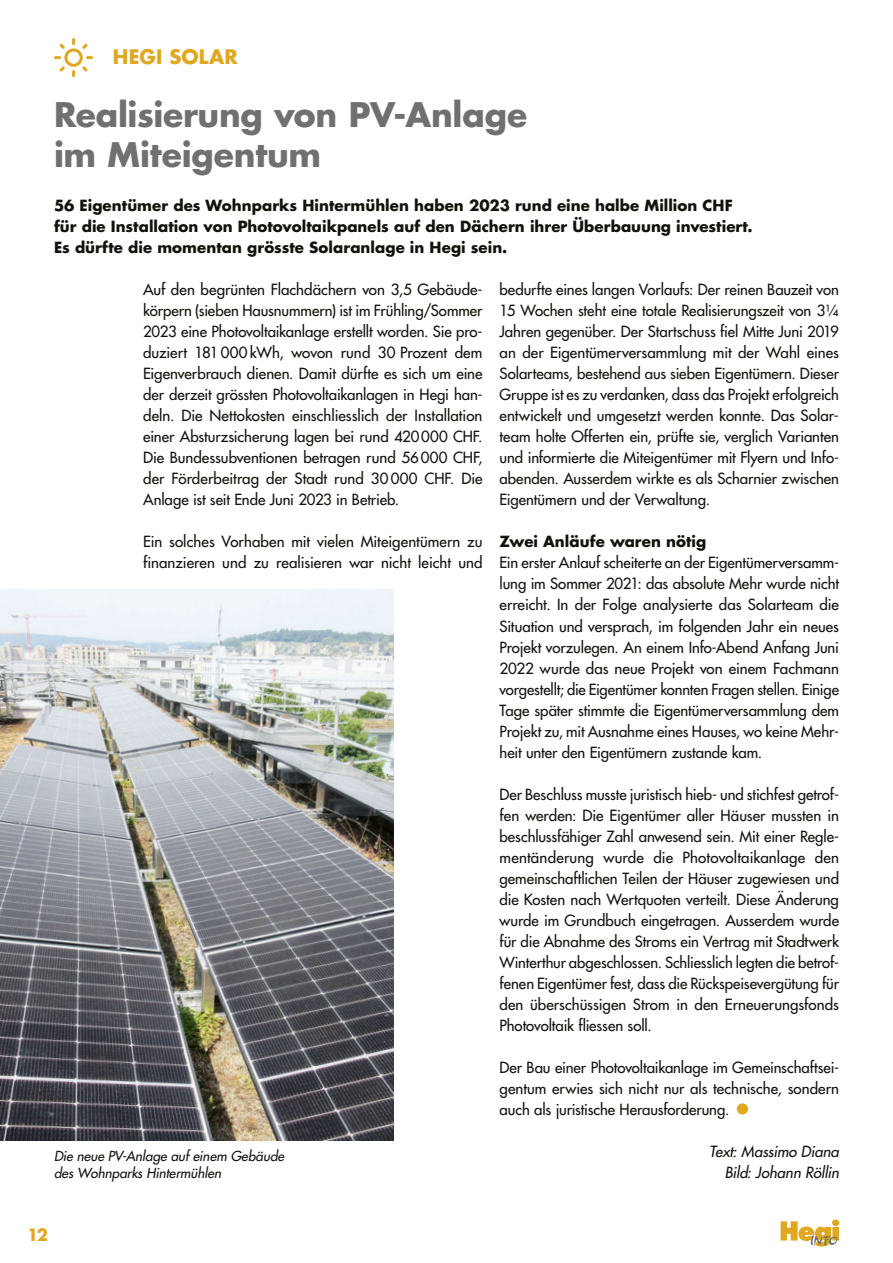
<style>
.page{position:relative;width:893px;height:1263px;background:#fff}
.page>*{position:absolute;margin:0;border:0;box-sizing:border-box;transform-origin:0 0}
.t1{font:700 33px/39.8px "Futura Std";letter-spacing:-.01em;color:#6f7070}
.t2{font:700 19.5px "Futura Std";letter-spacing:.005em;color:#dfa81f}
.t3{font:700 16.5px "Futura Std";color:#dfa81f}
.t4{font:500 15px/21px "Futura Std";color:#12120d;text-align:justify}
.t5{font:700 15px/21px "Futura Std";letter-spacing:.005em;color:#12120d}
.t6{font:italic 500 15px/21px "Futura Std";letter-spacing:-.005em;color:#12120d;text-align:right}
.t7{font:italic 500 13.5px/16.2px "Futura Std";color:#12120d}
</style>
<div class="page">
<svg style="left:781px;top:1219px;width:58px;height:27px"></svg>
<svg style="left:56px;top:40px;width:36px;height:36px"></svg>
<div style="left:737px;top:1103px;width:11px;height:11px;background:#dfa81f;border-radius:50%"></div>
<img style="left:0;top:589px;width:393px;height:551px">
<h2 class="t2" style="left:113px;top:44px;width:126px">HEGI SOLAR</h2>
<h1 class="t1" style="left:54px;top:95px;width:475px">Realisierung von PV-Anlage im Miteigentum</h1>
<p class="t5" style="left:54px;top:195px;width:700px">56 Eigentümer des Wohnparks Hintermühlen haben 2023 rund eine halbe Million CHF für die Installation von Photovoltaikpanels auf den Dächern ihrer Überbauung investiert.<br>Es dürfte die momentan grösste Solaranlage in Hegi sein.</p>
<p class="t4" style="left:143px;top:279px;width:341px">Auf den begrünten Flachdächern von 3,5 Gebäude&shy;körpern (sieben Hausnummern) ist im Frühling/Sommer 2023 eine Photovoltaikanlage erstellt worden. Sie pro&shy;duziert 181000kWh, wovon rund 30 Prozent dem Eigenverbrauch dienen. Damit dürfte es sich um eine der derzeit grössten Photovoltaikanlagen in Hegi han&shy;deln. Die Nettokosten einschliesslich der Installation einer Absturzsicherung lagen bei rund 420000 CHF.<br>Die Bundessubventionen betragen rund 56000 CHF, der Förderbeitrag der Stadt rund 30000 CHF. Die Anlage ist seit Ende Juni 2023 in Betrieb.</p>
<p class="t4" style="left:143px;top:531px;width:341px">Ein solches Vorhaben mit vielen Miteigentümern zu finanzieren und zu realisieren war nicht leicht und</p>
<p class="t4" style="left:500px;top:279px;width:341px">bedurfte eines langen Vorlaufs: Der reinen Bauzeit von 15 Wochen steht eine totale Realisierungszeit von 3¼ Jahren gegenüber. Der Startschuss fiel Mitte Juni 2019 an der Eigentümerversammlung mit der Wahl eines Solarteams, bestehend aus sieben Eigentümern. Dieser Gruppe ist es zu verdanken, dass das Projekt erfolgreich entwickelt und umgesetzt werden konnte. Das Solar&shy;team holte Offerten ein, prüfte sie, verglich Varianten und informierte die Miteigentümer mit Flyern und Info&shy;abenden. Ausserdem wirkte es als Scharnier zwischen Eigentümern und der Verwaltung.</p>
<p class="t5" style="left:500px;top:531px;width:208px">Zwei Anläufe waren nötig</p>
<p class="t4" style="left:500px;top:552px;width:341px">Ein erster Anlauf scheiterte an der Eigentümerversamm&shy;lung im Sommer 2021: das absolute Mehr wurde nicht erreicht. In der Folge analysierte das Solarteam die Situation und versprach, im folgenden Jahr ein neues Projekt vorzulegen. An einem Info-Abend Anfang Juni 2022 wurde das neue Projekt von einem Fachmann vorgestellt; die Eigentümer konnten Fragen stellen. Einige Tage später stimmte die Eigentümerversammlung dem Projekt zu, mit Ausnahme eines Hauses, wo keine Mehr&shy;heit unter den Eigentümern zustande kam.</p>
<p class="t4" style="left:500px;top:783px;width:341px">Der Beschluss musste juristisch hieb- und stichfest getrof&shy;fen werden: Die Eigentümer aller Häuser mussten in beschlussfähiger Zahl anwesend sein. Mit einer Regle&shy;mentänderung wurde die Photovoltaikanlage den gemeinschaftlichen Teilen der Häuser zugewiesen und die Kosten nach Wertquoten verteilt. Diese Änderung wurde im Grundbuch eingetragen. Ausserdem wurde für die Abnahme des Stroms ein Vertrag mit Stadtwerk Winterthur abgeschlossen. Schliesslich legten die betrof&shy;fenen Eigentümer fest, dass die Rückspeisevergütung für den überschüssigen Strom in den Erneuerungsfonds Photovoltaik fliessen soll.</p>
<p class="t4" style="left:500px;top:1056px;width:341px">Der Bau einer Photovoltaikanlage im Gemeinschaftsei&shy;gentum erwies sich nicht nur als technische, sondern auch als juristische Herausforderung.</p>
<p class="t6" style="left:709px;top:1141px;width:131px">Text: Massimo Diana<br>Bild: Johann Röllin</p>
<p class="t7" style="left:54px;top:1148px;width:232px">Die neue PV-Anlage auf einem Gebäude des Wohnparks Hintermühlen</p>
<p class="t3" style="left:27px;top:1223px;width:23px">12</p>
</div>
